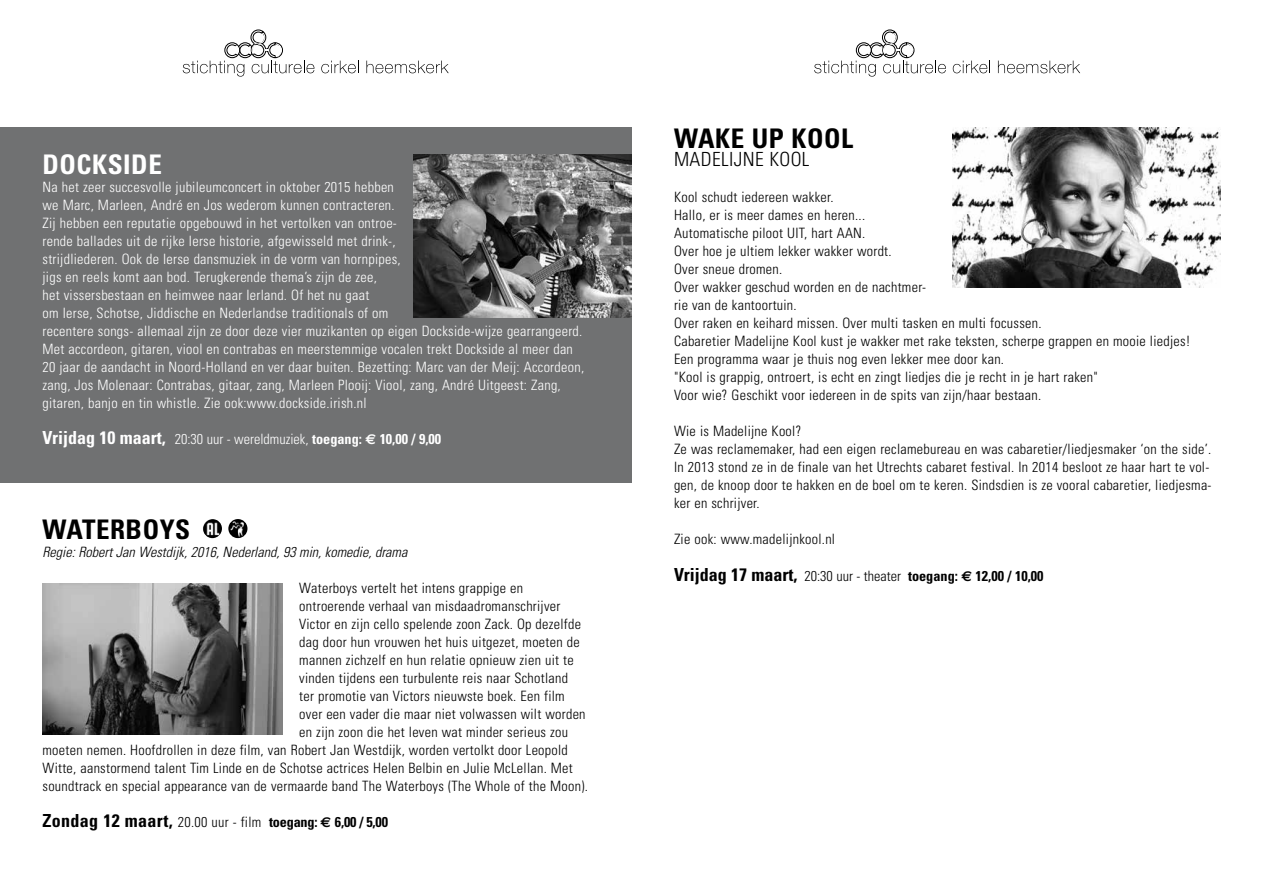
<style>
.page{position:relative;width:1263px;height:893px;background:#fff}
.page>*{position:absolute;margin:0;border:0;box-sizing:border-box;transform-origin:0 0}
.t1{font:700 condensed 27px "Univers";letter-spacing:.02em;color:#000}
.t2{font:700 condensed 27px "Univers";letter-spacing:.02em;color:#fff}
.t3{font:300 condensed 19.5px "Univers";letter-spacing:.02em;color:#000}
.t4{font:300 condensed 14.25px/18px "Univers";letter-spacing:.02em;color:#000}
.t5{font:300 condensed 14.25px/18px "Univers";letter-spacing:.02em;color:#fff}
.t6{font:700 condensed 14.25px "Univers";color:#000}
.t7{font:italic 300 condensed 14.25px "Univers";color:#000}
.t8{font:300 condensed 14.25px "Univers";color:#fff}
.s1{font-weight:700;font-size:18px}
.s2{font-weight:700}
.s3{font-family:"Euro Sans";font-weight:700;font-stretch:normal}
.s4{font-size:18px}
.s5{font-weight:300}
.s6{font-family:"Euro Sans";font-stretch:normal}
</style>
<div class="page">
<svg style="left:183px;top:30px;width:132px;height:47px"></svg>
<svg style="left:321px;top:61px;width:38px;height:12px"></svg>
<svg style="left:366px;top:61px;width:83px;height:12px"></svg>
<svg style="left:814px;top:30px;width:132px;height:47px"></svg>
<svg style="left:953px;top:61px;width:37px;height:12px"></svg>
<svg style="left:998px;top:61px;width:82px;height:12px"></svg>
<div style="left:0;top:128px;width:631px;height:355px;background:#707172"></div>
<img style="left:414px;top:154px;width:217px;height:163px">
<img style="left:43px;top:583px;width:239px;height:151px">
<img style="left:953px;top:128px;width:267px;height:159px">
<img style="left:203px;top:519px;width:19px;height:19px;border-radius:10px">
<img style="left:228px;top:519px;width:19px;height:19px;border-radius:10px">
<h1 class="t2" style="left:43px;top:148px;width:121px">DOCKSIDE</h1>
<p class="t5" style="left:43px;top:178px;width:543px">Na het zeer succesvolle jubileumconcert in oktober 2015 hebben<br>we Marc, Marleen, André en Jos wederom kunnen contracteren.<br>Zij hebben een reputatie opgebouwd in het vertolken van ontroe-<br>rende ballades uit de rijke Ierse historie, afgewisseld met drink-,<br>strijdliederen. Ook de Ierse dansmuziek in de vorm van hornpipes,<br>jigs en reels komt aan bod. Terugkerende thema’s zijn de zee,<br>het vissersbestaan en heimwee naar Ierland. Of het nu gaat<br>om Ierse, Schotse, Jiddische en Nederlandse traditionals of om<br>recentere songs- allemaal zijn ze door deze vier muzikanten op eigen Dockside-wijze gearrangeerd.<br>Met accordeon, gitaren, viool en contrabas en meerstemmige vocalen trekt Dockside al meer dan 20 jaar de aandacht in Noord-Holland en ver daar buiten. Bezetting: Marc van der Meij: Accordeon, zang, Jos Molenaar: Contrabas, gitaar, zang, Marleen Plooij: Viool, zang, André Uitgeest: Zang, gitaren, banjo en tin whistle. Zie ook:www.dockside.irish.nl</p>
<p class="t8" style="left:43px;top:430px;width:400px"><span class="s1">Vrijdag 10 maart,</span> 20:30 uur - wereldmuziek, <span class="s2">toegang:</span> <span class="s3">€</span> <span class="s2">10,00 / 9,00</span></p>
<h1 class="t1" style="left:43px;top:513px;width:149px">WATERBOYS</h1>
<p class="t7" style="left:43px;top:543px;width:366px">Regie: Robert Jan Westdijk, 2016, Nederland, 93 min, komedie, drama</p>
<p class="t4" style="left:299px;top:579px;width:225px">Waterboys vertelt het intens grappige en</p>
<p class="t4" style="left:299px;top:597px;width:263px">ontroerende verhaal van misdaadromanschrijver</p>
<p class="t4" style="left:299px;top:615px;width:283px">Victor en zijn cello spelende zoon Zack. Op dezelfde</p>
<p class="t4" style="left:299px;top:633px;width:282px">dag door hun vrouwen het huis uitgezet, moeten de</p>
<p class="t4" style="left:299px;top:651px;width:276px">mannen zichzelf en hun relatie opnieuw zien uit te</p>
<p class="t4" style="left:299px;top:669px;width:270px">vinden tijdens een turbulente reis naar Schotland</p>
<p class="t4" style="left:299px;top:687px;width:267px">ter promotie van Victors nieuwste boek. Een film</p>
<p class="t4" style="left:299px;top:705px;width:288px">over een vader die maar niet volwassen wilt worden</p>
<p class="t4" style="left:299px;top:723px;width:270px">en zijn zoon die het leven wat minder serieus zou</p>
<p class="t4" style="left:43px;top:741px;width:527px">moeten nemen. Hoofdrollen in deze film, van Robert Jan Westdijk, worden vertolkt door Leopold</p>
<p class="t4" style="left:43px;top:759px;width:532px">Witte, aanstormend talent Tim Linde en de Schotse actrices Helen Belbin en Julie McLellan. Met</p>
<p class="t4" style="left:43px;top:777px;width:547px">soundtrack en special appearance van de vermaarde band The Waterboys (The Whole of the Moon).</p>
<p class="t6" style="left:43px;top:813px;width:347px"><span class="s4">Zondag 12 maart,</span> <span class="s5">20.00 uur - film</span> toegang: <span class="s6">€</span> 6,00 / 5,00</p>
<h1 class="t1" style="left:674px;top:122px;width:181px">WAKE UP KOOL</h1>
<h2 class="t3" style="left:674px;top:148px;width:137px">MADELIJNE KOOL</h2>
<p class="t4" style="left:674px;top:188px;width:518px">Kool schudt iedereen wakker.<br>Hallo, er is meer dames en heren...<br>Automatische piloot UIT, hart AAN.<br>Over hoe je ultiem lekker wakker wordt.<br>Over sneue dromen.<br>Over wakker geschud worden en de nachtmer-<br>rie van de kantoortuin.<br>Over raken en keihard missen. Over multi tasken en multi focussen.<br>Cabaretier Madelijne Kool kust je wakker met rake teksten, scherpe grappen en mooie liedjes!<br>Een programma waar je thuis nog even lekker mee door kan.<br>"Kool is grappig, ontroert, is echt en zingt liedjes die je recht in je hart raken"<br>Voor wie? Geschikt voor iedereen in de spits van zijn/haar bestaan.</p>
<p class="t4" style="left:674px;top:422px;width:539px">Wie is Madelijne Kool?<br>Ze was reclamemaker, had een eigen reclamebureau en was cabaretier/liedjesmaker ‘on the side’.<br>In 2013 stond ze in de finale van het Utrechts cabaret festival. In 2014 besloot ze haar hart te vol&shy;gen, de knoop door te hakken en de boel om te keren. Sindsdien is ze vooral cabaretier, liedjesma&shy;ker en schrijver.</p>
<p class="t4" style="left:674px;top:530px;width:163px">Zie ook: www.madelijnkool.nl</p>
<p class="t6" style="left:674px;top:567px;width:371px"><span class="s4">Vrijdag 17 maart,</span> <span class="s5">20:30 uur - theater</span> toegang: <span class="s6">€</span> 12,00 / 10,00</p>
</div>
